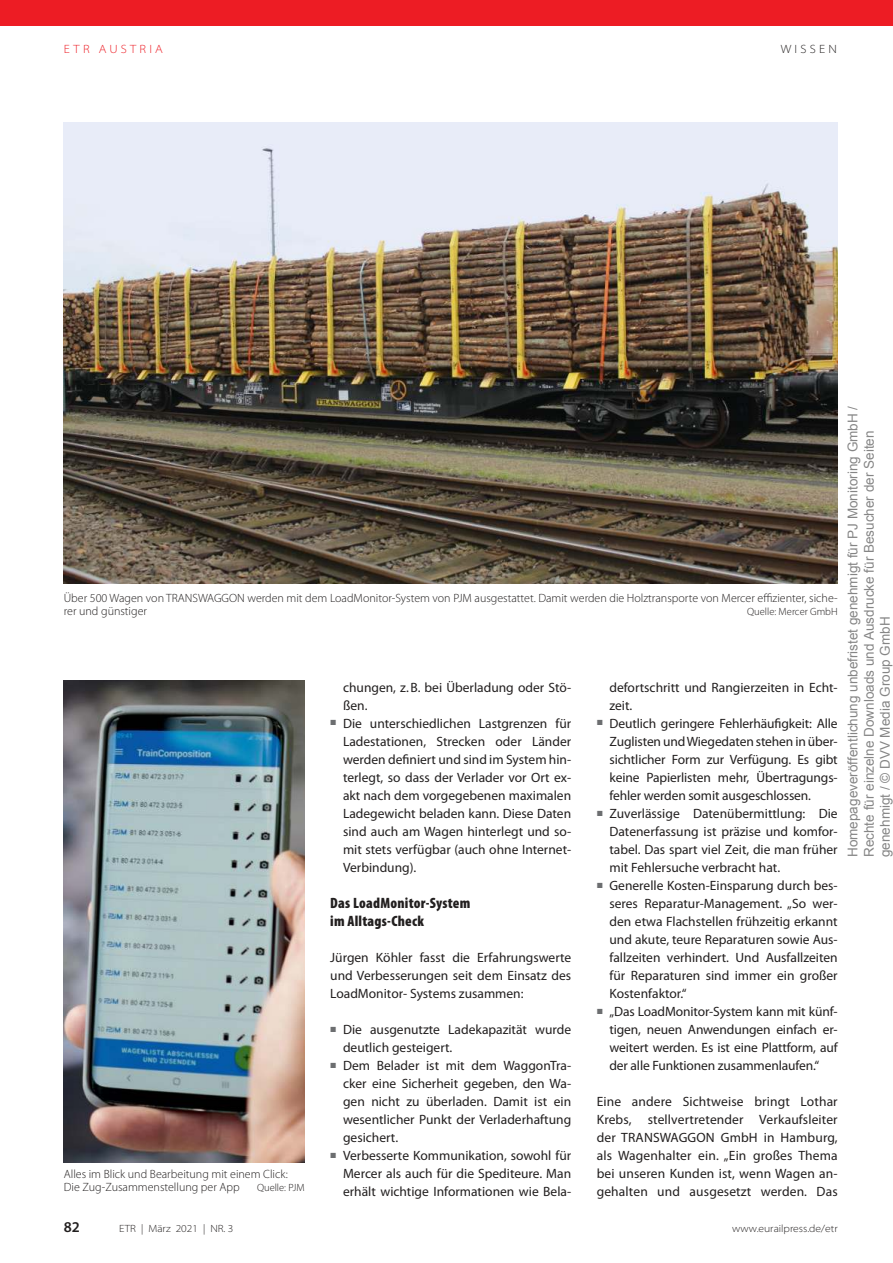
<style>
.page{position:relative;width:893px;height:1263px;background:#fff}
.page>*{position:absolute;margin:0;border:0;box-sizing:border-box;transform-origin:0 0}
.t1{font:900 condensed 15px/18px "Myriad Pro";letter-spacing:.015em;color:#221f1f}
.t2{font:600 15px "Myriad Pro";color:#221f1f}
.t3{font:13.5px/18px "Myriad Pro";color:#221f1f;text-align:justify}
.t4{font:13.5px/16.2px "Arial";color:rgb(0 0 0/.48)}
.t5{font:300 12px/13.5px "Myriad Pro";color:#221f1f}
.t6{font:300 semi-expanded 12px "Myriad Pro";letter-spacing:.27em;color:#ed1c24}
.t7{font:300 semi-expanded 12px "Myriad Pro";letter-spacing:.27em;color:#221f1f}
.t8{font:300 semi-expanded 10.5px "Myriad Pro";color:#221f1f}
.t9{font:300 10.5px "Myriad Pro";color:#221f1f}
</style>
<div class="page">
<div style="left:0;top:0;width:893px;height:26px;background:#ed1c24"></div>
<img style="left:64px;top:680px;width:240px;height:482px">
<img style="left:64px;top:123px;width:774px;height:461px">
<p class="t6" style="left:64px;top:41px;width:101px">ETR AUSTRIA</p>
<p class="t7" style="left:781px;top:41px;width:58px">WISSEN</p>
<p class="t5" style="left:64px;top:591px;width:775px">Über 500 Wagen von TRANSWAGGON werden mit dem LoadMonitor-System von PJM ausgestattet. Damit werden die Holztransporte von Mercer effizienter, siche&shy;rer und günstiger</p>
<p class="t9" style="left:747px;top:607px;width:92px">Quelle: Mercer GmbH</p>
<p class="t5" style="left:64px;top:1167px;width:226px">Alles im Blick und Bearbeitung mit einem Click:<br>Die Zug-Zusammenstellung per App</p>
<p class="t9" style="left:257px;top:1183px;width:49px">Quelle: PJM</p>
<p class="t3" style="left:343px;top:679px;width:230px">chungen, z. B. bei Überladung oder Stö-</p>
<p class="t3" style="left:343px;top:697px;width:26px">ßen.</p>
<p class="t3" style="left:330px;top:715px;width:242px"><sup>◼</sup> Die unterschiedlichen Lastgrenzen für</p>
<p class="t3" style="left:343px;top:733px;width:230px">Ladestationen, Strecken oder Länder</p>
<p class="t3" style="left:343px;top:751px;width:230px">werden definiert und sind im System hin-</p>
<p class="t3" style="left:343px;top:769px;width:230px">terlegt, so dass der Verlader vor Ort ex-</p>
<p class="t3" style="left:343px;top:787px;width:230px">akt nach dem vorgegebenen maximalen</p>
<p class="t3" style="left:343px;top:805px;width:230px">Ladegewicht beladen kann. Diese Daten</p>
<p class="t3" style="left:343px;top:823px;width:230px">sind auch am Wagen hinterlegt und so-</p>
<p class="t3" style="left:343px;top:841px;width:230px">mit stets verfügbar (auch ohne Internet-</p>
<p class="t3" style="left:343px;top:859px;width:75px">Verbindung).</p>
<p class="t1" style="left:330px;top:894px;width:142px">Das LoadMonitor-System im Alltags-Check</p>
<p class="t3" style="left:330px;top:949px;width:242px">Jürgen Köhler fasst die Erfahrungswerte und Verbesserungen seit dem Einsatz des LoadMonitor- Systems zusammen:</p>
<p class="t3" style="left:330px;top:1021px;width:242px"><sup>◼</sup> Die ausgenutzte Ladekapazität wurde</p>
<p class="t3" style="left:343px;top:1039px;width:111px">deutlich gesteigert.</p>
<p class="t3" style="left:330px;top:1057px;width:242px"><sup>◼</sup> Dem Belader ist mit dem WaggonTra-</p>
<p class="t3" style="left:343px;top:1075px;width:230px">cker eine Sicherheit gegeben, den Wa-</p>
<p class="t3" style="left:343px;top:1093px;width:230px">gen nicht zu überladen. Damit ist ein</p>
<p class="t3" style="left:343px;top:1111px;width:230px">wesentlicher Punkt der Verladerhaftung</p>
<p class="t3" style="left:343px;top:1129px;width:57px">gesichert.</p>
<p class="t3" style="left:330px;top:1147px;width:242px"><sup>◼</sup> Verbesserte Kommunikation, sowohl für</p>
<p class="t3" style="left:343px;top:1165px;width:230px">Mercer als auch für die Spediteure. Man</p>
<p class="t3" style="left:343px;top:1183px;width:230px">erhält wichtige Informationen wie Bela-</p>
<p class="t3" style="left:609px;top:679px;width:230px">defortschritt und Rangierzeiten in Echt-</p>
<p class="t3" style="left:609px;top:697px;width:24px">zeit.</p>
<p class="t3" style="left:597px;top:715px;width:242px"><sup>◼</sup> Deutlich geringere Fehlerhäufigkeit: Alle</p>
<p class="t3" style="left:609px;top:733px;width:230px">Zuglisten und Wiegedaten stehen in über-</p>
<p class="t3" style="left:609px;top:751px;width:230px">sichtlicher Form zur Verfügung. Es gibt</p>
<p class="t3" style="left:609px;top:769px;width:230px">keine Papierlisten mehr, Übertragungs-</p>
<p class="t3" style="left:609px;top:787px;width:203px">fehler werden somit ausgeschlossen.</p>
<p class="t3" style="left:597px;top:805px;width:242px"><sup>◼</sup> Zuverlässige Datenübermittlung: Die</p>
<p class="t3" style="left:609px;top:823px;width:230px">Datenerfassung ist präzise und komfor-</p>
<p class="t3" style="left:609px;top:841px;width:230px">tabel. Das spart viel Zeit, die man früher</p>
<p class="t3" style="left:609px;top:859px;width:172px">mit Fehlersuche verbracht hat.</p>
<p class="t3" style="left:597px;top:877px;width:242px"><sup>◼</sup> Generelle Kosten-Einsparung durch bes-</p>
<p class="t3" style="left:609px;top:895px;width:230px">seres Reparatur-Management. „So wer-</p>
<p class="t3" style="left:609px;top:913px;width:230px">den etwa Flachstellen frühzeitig erkannt</p>
<p class="t3" style="left:609px;top:931px;width:230px">und akute, teure Reparaturen sowie Aus-</p>
<p class="t3" style="left:609px;top:949px;width:230px">fallzeiten verhindert. Und Ausfallzeiten</p>
<p class="t3" style="left:609px;top:967px;width:230px">für Reparaturen sind immer ein großer</p>
<p class="t3" style="left:609px;top:985px;width:79px">Kostenfaktor.“</p>
<p class="t3" style="left:597px;top:1003px;width:242px"><sup>◼</sup> „Das LoadMonitor-System kann mit künf-</p>
<p class="t3" style="left:609px;top:1021px;width:230px">tigen, neuen Anwendungen einfach er-</p>
<p class="t3" style="left:609px;top:1039px;width:230px">weitert werden. Es ist eine Plattform, auf</p>
<p class="t3" style="left:609px;top:1057px;width:211px">der alle Funktionen zusammenlaufen.“</p>
<p class="t3" style="left:597px;top:1093px;width:242px">Eine andere Sichtweise bringt Lothar Krebs, stellvertretender Verkaufsleiter der TRANSWAGGON GmbH in Hamburg, als Wagenhalter ein. „Ein großes Thema bei unseren Kunden ist, wenn Wagen an&shy;gehalten und ausgesetzt werden. Das</p>
<p class="t2" style="left:64px;top:1221px;width:18px">82</p>
<p class="t8" style="left:119px;top:1224px;width:116px">ETR | März 2021 | NR. 3</p>
<p class="t8" style="left:732px;top:1224px;width:107px">www.eurailpress.de/etr</p>
<p class="t4" style="left:846px;top:857px;width:452px;rotate:-90deg">Homepageveröffentlichung unbefristet genehmigt für PJ Monitoring GmbH /<br>Rechte für einzelne Downloads und Ausdrucke für Besucher der Seiten genehmigt / © DVV Media Group GmbH</p>
</div>
